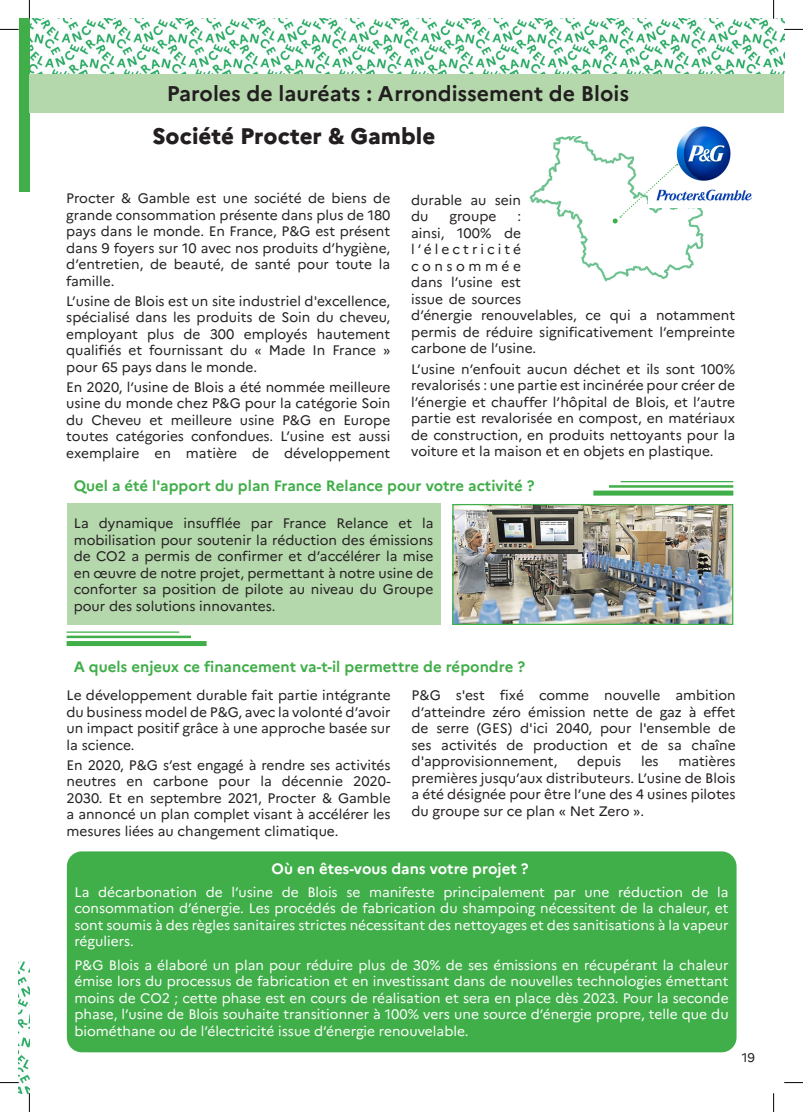
<style>
.page{position:relative;width:803px;height:1112px;background:#fff}
.page>*{position:absolute;margin:0;border:0;box-sizing:border-box;transform-origin:0 0}
.t1{font:800 22.5px "Marianne";color:#231f20}
.t2{font:700 21.25px "Marianne";color:#231f20}
.t3{font:700 15px "Marianne";color:#40ae49}
.t4{font:700 15px "Marianne";color:#fff}
.t5{font:13.75px/16.5px "Marianne";color:#231f20;text-align:justify}
.t6{font:13.75px/16.5px "Marianne";color:#fff;text-align:justify}
.t7{font:12.5px "Marianne";color:#231f20}
</style>
<div class="page">
<img style="left:529px;top:136px;width:175px;height:146px">
<img style="left:19px;top:961px;width:10px;height:131px">
<div style="left:67px;top:851px;width:669px;height:201px;background:#40ae49;border-radius:15px"></div>
<img style="left:29px;top:19px;width:755px;height:55px">
<div style="left:19px;top:19px;width:10px;height:173px;background:#40ae49"></div>
<div style="left:29px;top:74px;width:755px;height:38px;background:#b5d7ac"></div>
<div style="left:67px;top:504px;width:373px;height:121px;background:#b5d7ac"></div>
<img style="left:649px;top:126px;width:103px;height:81px">
<img style="left:454px;top:506px;width:277px;height:117px">
<div style="left:452px;top:504px;width:281px;height:121px;border:1px solid #40ae49"></div>
<div style="left:67px;top:641px;width:140px;height:5px;background:#40ae49"></div>
<div style="left:593px;top:490px;width:140px;height:5px;background:#40ae49"></div>
<hr style="left:67px;top:635px;width:124px;height:3px;background:#40ae49">
<hr style="left:609px;top:485px;width:124px;height:2px;background:#40ae49">
<hr style="left:67px;top:631px;width:112px;height:1px;background:#40ae49">
<hr style="left:621px;top:481px;width:112px;height:1px;background:#40ae49">
<svg style="left:613px;top:164px;width:65px;height:59px"></svg>
<svg style="left:0;top:29px;width:19px;height:1px"></svg>
<svg style="left:784px;top:29px;width:19px;height:1px"></svg>
<svg style="left:0;top:1082px;width:19px;height:1px"></svg>
<svg style="left:784px;top:1082px;width:19px;height:1px"></svg>
<svg style="left:29px;top:0;width:1px;height:19px"></svg>
<svg style="left:29px;top:1093px;width:1px;height:18px"></svg>
<svg style="left:773px;top:0;width:1px;height:19px"></svg>
<svg style="left:773px;top:1093px;width:1px;height:18px"></svg>
<h2 class="t2" style="left:167px;top:81px;width:464px">Paroles de lauréats : Arrondissement de Blois</h2>
<p class="t1" style="left:152px;top:123px;width:284px">Société Procter &amp; Gamble</p>
<p class="t5" style="left:66px;top:190px;width:326px">Procter &amp; Gamble est une société de biens de grande consommation présente dans plus de 180 pays dans le monde. En France, P&amp;G est présent dans 9 foyers sur 10 avec nos produits d’hygiène, d’entretien, de beauté, de santé pour toute la famille.</p>
<p class="t5" style="left:66px;top:292px;width:326px">L’usine de Blois est un site industriel d'excellence, spécialisé dans les produits de Soin du cheveu, employant plus de 300 employés hautement qualifiés et fournissant du « Made In France » pour 65 pays dans le monde.</p>
<p class="t5" style="left:66px;top:378px;width:326px">En 2020, l’usine de Blois a été nommée meilleure usine du monde chez P&amp;G pour la catégorie Soin du Cheveu et meilleure usine P&amp;G en Europe toutes catégories confondues. L’usine est aussi exemplaire en matière de développement</p>
<p class="t5" style="left:411px;top:192px;width:111px">durable au sein du</p>
<p class="t5" style="left:449px;top:208px;width:48px">groupe</p>
<p class="t5" style="left:411px;top:208px;width:325px;text-align:left;text-indent:106px">:<br>ainsi, 100% de<br>l’électricité<br>consommée<br>dans l’usine est<br>issue de sources<br>d’énergie renouvelables, ce qui a notamment permis de réduire significativement l’empreinte carbone de l’usine.</p>
<p class="t5" style="left:411px;top:360px;width:325px">L’usine n’enfouit aucun déchet et ils sont 100% revalorisés : une partie est incinérée pour créer de l’énergie et chauffer l’hôpital de Blois, et l’autre partie est revalorisée en compost, en matériaux de construction, en produits nettoyants pour la voiture et la maison et en objets en plastique.</p>
<p class="t3" style="left:74px;top:476px;width:462px">Quel a été l'apport du plan France Relance pour votre activité ?</p>
<p class="t5" style="left:74px;top:515px;width:361px">La dynamique insufflée par France Relance et la mobilisation pour soutenir la réduction des émissions de CO2 a permis de confirmer et d’accélérer la mise en œuvre de notre projet, permettant à notre usine de conforter sa position de pilote au niveau du Groupe pour des solutions innovantes.</p>
<p class="t3" style="left:74px;top:657px;width:453px">A quels enjeux ce financement va-t-il permettre de répondre ?</p>
<p class="t5" style="left:67px;top:687px;width:326px">Le développement durable fait partie intégrante du business model de P&amp;G, avec la volonté d’avoir un impact positif grâce à une approche basée sur la science.</p>
<p class="t5" style="left:67px;top:756px;width:326px">En 2020, P&amp;G s’est engagé à rendre ses activités neutres en carbone pour la décennie 2020- 2030. Et en septembre 2021, Procter &amp; Gamble a annoncé un plan complet visant à accélérer les mesures liées au changement climatique.</p>
<p class="t5" style="left:412px;top:687px;width:326px">P&amp;G s'est fixé comme nouvelle ambition d’atteindre zéro émission nette de gaz à effet de serre (GES) d'ici 2040, pour l'ensemble de ses activités de production et de sa chaîne d'approvisionnement,</p>
<p class="t5" style="left:412px;top:753px;width:326px;text-indent:267px">matières premières jusqu’aux distributeurs. L’usine de Blois a été désignée pour être l’une des 4 usines pilotes du groupe sur ce plan « Net Zero ».</p>
<p class="t5" style="left:577px;top:753px;width:46px">depuis</p>
<p class="t5" style="left:641px;top:753px;width:19px">les</p>
<p class="t4" style="left:272px;top:859px;width:258px">Où en êtes-vous dans votre projet ?</p>
<p class="t6" style="left:74px;top:883px;width:656px">La décarbonation de l’usine de Blois se manifeste principalement par une réduction de la consommation d’énergie. Les procédés de fabrication du shampoing nécessitent de la chaleur, et sont soumis à des règles sanitaires strictes nécessitant des nettoyages et des sanitisations à la vapeur réguliers.</p>
<p class="t6" style="left:74px;top:956px;width:656px">P&amp;G Blois a élaboré un plan pour réduire plus de 30% de ses émissions en récupérant la chaleur émise lors du processus de fabrication et en investissant dans de nouvelles technologies émettant moins de CO2 ; cette phase est en cours de réalisation et sera en place dès 2023. Pour la seconde phase, l’usine de Blois souhaite transitionner à 100% vers une source d’énergie propre, telle que du biométhane ou de l’électricité issue d’énergie renouvelable.</p>
<p class="t7" style="left:742px;top:1049px;width:15px">19</p>
</div>
